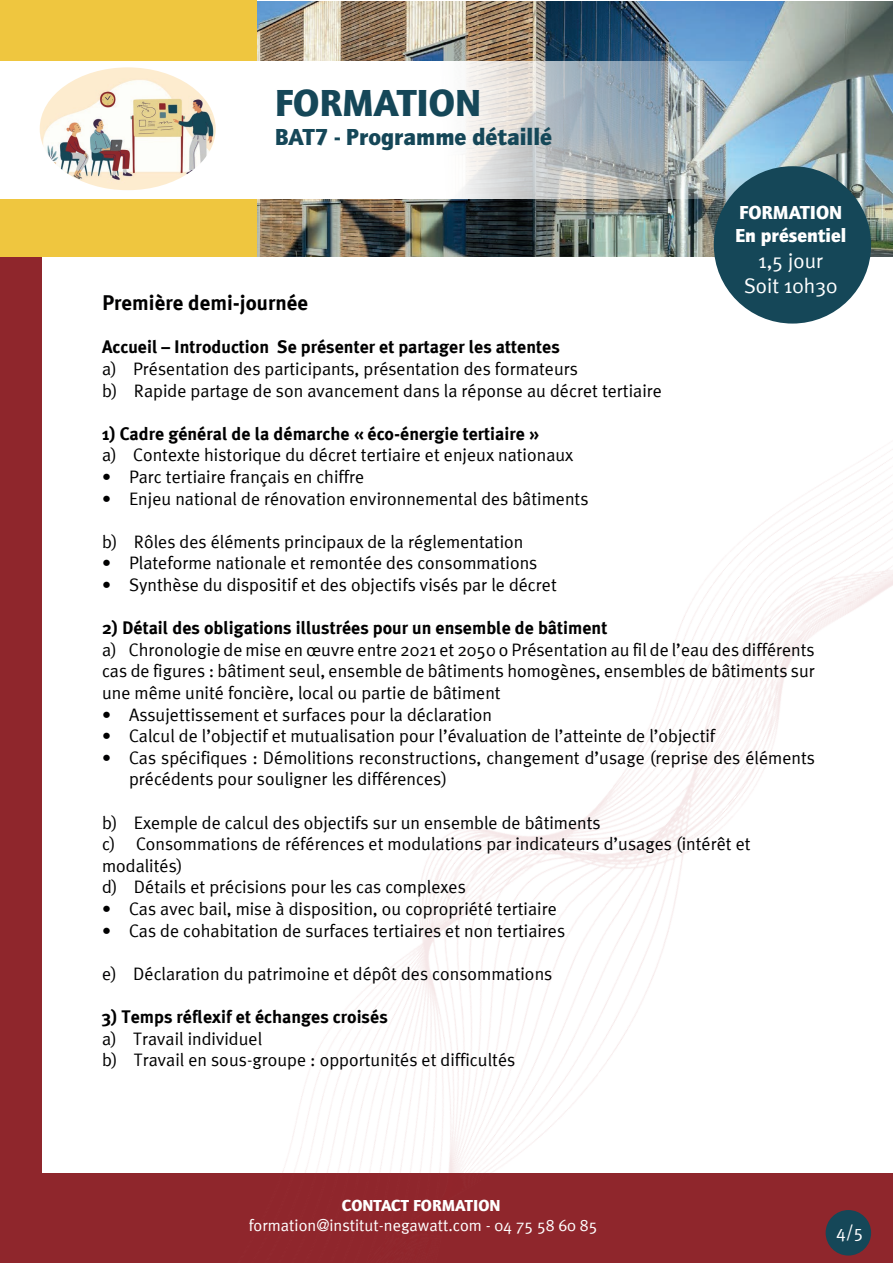
<style>
.page{position:relative;width:893px;height:1263px;background:#fff}
.page>*{position:absolute;margin:0;border:0;box-sizing:border-box;transform-origin:0 0}
.t1{font:900 39px "Quay Itc T";color:#154758}
.t2{font:900 24px "Quay Itc T";color:#154758}
.t3{font:700 21px "Meta Plus";color:#000001}
.t4{font:21px/25.2px "Meta Plus Normal";color:#fff;text-align:center}
.t5{font:900 19.5px/23.4px "Quay Itc T";color:#fff}
.t6{font:18px/21.6px "Meta Plus Normal";color:#000001}
.t7{font:700 18px "Meta Plus";color:#000001}
.t8{font:18px "Meta Plus Normal";color:#fff}
.t9{font:16.5px "Meta Plus Normal";color:#fff}
.t10{font:900 16.5px "Quay Itc T";color:#fff}
</style>
<div class="page">
<div style="left:39px;top:1173px;width:854px;height:90px;background:#8f262c"></div>
<img style="left:282px;top:272px;width:611px;height:984px">
<img style="left:257px;top:1px;width:636px;height:255px">
<div style="left:0;top:236px;width:41px;height:1027px;background:#8f262c"></div>
<div style="left:0;top:0;width:257px;height:256px;background:#efc63f"></div>
<svg style="left:0;top:61px;width:838px;height:138px"></svg>
<div style="left:826px;top:1210px;width:45px;height:45px;background:#154758;border-radius:50%"></div>
<div style="left:714px;top:166px;width:157px;height:158px;background:#154758;border-radius:50%"></div>
<img style="left:40px;top:67px;width:176px;height:123px">
<h1 class="t1" style="left:275px;top:80px;width:208px">FORMATION</h1>
<h2 class="t2" style="left:275px;top:123px;width:279px">BAT7 - Programme détaillé</h2>
<p class="t5" style="left:735px;top:201px;width:113px">FORMATION<br>En présentiel</p>
<p class="t4" style="left:744px;top:247px;width:95px">1,5 jour<br>Soit 10h30</p>
<p class="t3" style="left:102px;top:291px;width:208px">Première demi-journée</p>
<p class="t7" style="left:102px;top:337px;width:459px">Accueil – Introduction Se présenter et partager les attentes</p>
<p class="t6" style="left:102px;top:358px;width:561px">a) Présentation des participants, présentation des formateurs<br>b) Rapide partage de son avancement dans la réponse au décret tertiaire</p>
<p class="t7" style="left:102px;top:423px;width:438px">1) Cadre général de la démarche « éco-énergie tertiaire »</p>
<p class="t6" style="left:102px;top:444px;width:473px">a) Contexte historique du décret tertiaire et enjeux nationaux</p>
<p class="t6" style="left:102px;top:466px;width:264px">• Parc tertiaire français en chiffre</p>
<p class="t6" style="left:102px;top:487px;width:488px">• Enjeu national de rénovation environnemental des bâtiments</p>
<p class="t6" style="left:102px;top:530px;width:423px">b) Rôles des éléments principaux de la réglementation</p>
<p class="t6" style="left:102px;top:552px;width:437px">• Plateforme nationale et remontée des consommations</p>
<p class="t6" style="left:102px;top:574px;width:456px">• Synthèse du dispositif et des objectifs visés par le décret</p>
<p class="t7" style="left:102px;top:617px;width:507px">2) Détail des obligations illustrées pour un ensemble de bâtiment</p>
<p class="t6" style="left:102px;top:638px;width:714px;text-align:justify">a) Chronologie de mise en œuvre entre 2021 et 2050 o Présentation au fil de l’eau des différents cas de figures : bâtiment seul, ensemble de bâtiments homogènes, ensembles de bâtiments sur une même unité foncière, local ou partie de bâtiment</p>
<p class="t6" style="left:102px;top:703px;width:392px">• Assujettissement et surfaces pour la déclaration</p>
<p class="t6" style="left:102px;top:725px;width:615px">• Calcul de l’objectif et mutualisation pour l’évaluation de l’atteinte de l’objectif</p>
<p class="t6" style="left:129px;top:746px;width:687px;text-indent:-27px">• Cas spécifiques : Démolitions reconstructions, changement d’usage (reprise des éléments précédents pour souligner les différences)</p>
<p class="t6" style="left:102px;top:811px;width:650px">b) Exemple de calcul des objectifs sur un ensemble de bâtiments<br>c) Consommations de références et modulations par indicateurs d’usages (intérêt et modalités)<br>d) Détails et précisions pour les cas complexes</p>
<p class="t6" style="left:102px;top:898px;width:456px">• Cas avec bail, mise à disposition, ou copropriété tertiaire</p>
<p class="t6" style="left:102px;top:919px;width:465px">• Cas de cohabitation de surfaces tertiaires et non tertiaires</p>
<p class="t6" style="left:102px;top:962px;width:452px">e) Déclaration du patrimoine et dépôt des consommations</p>
<p class="t7" style="left:102px;top:1006px;width:287px">3) Temps réflexif et échanges croisés</p>
<p class="t6" style="left:102px;top:1027px;width:415px">a) Travail individuel<br>b) Travail en sous-groupe : opportunités et difficultés</p>
<p class="t10" style="left:342px;top:1195px;width:160px">CONTACT FORMATION</p>
<p class="t9" style="left:249px;top:1215px;width:350px">formation@institut-negawatt.com - 04 75 58 60 85</p>
<p class="t8" style="left:836px;top:1221px;width:29px">4/5</p>
</div>
